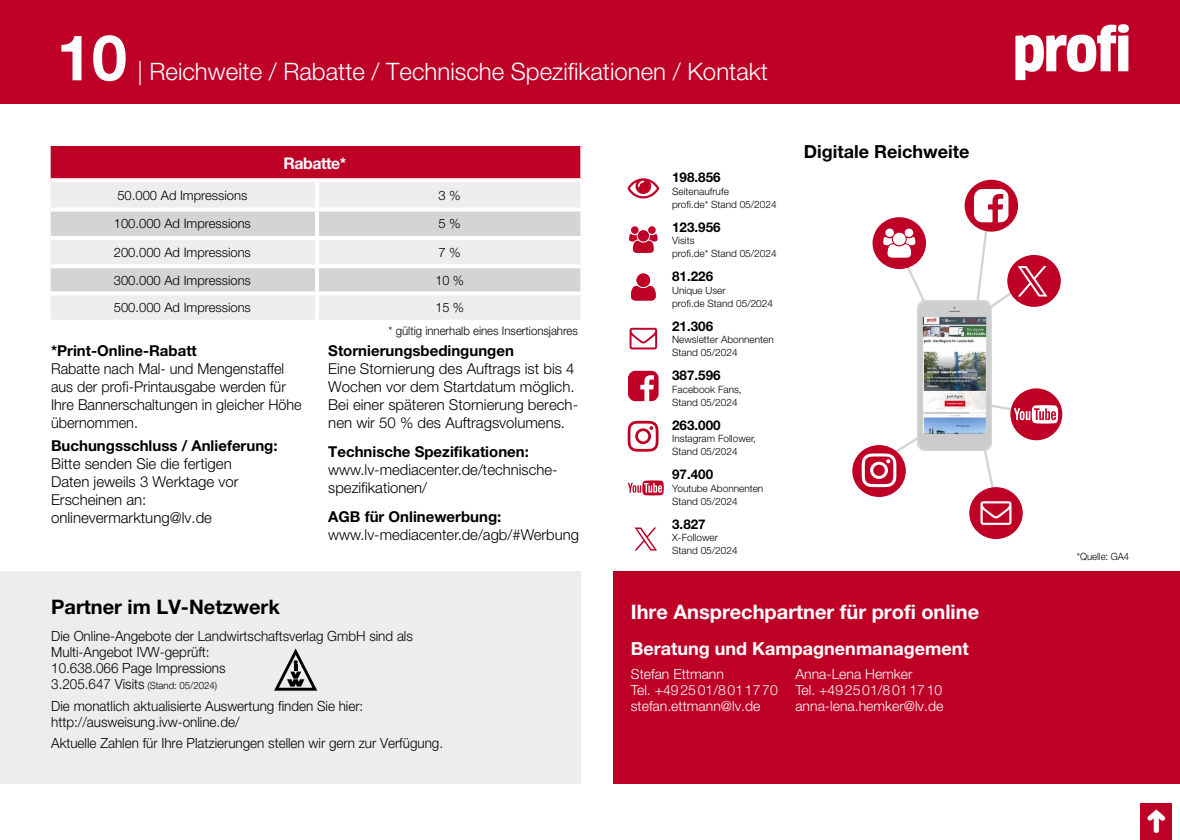
<style>
.page{position:relative;width:1180px;height:840px;background:#fff}
.page>*{position:absolute;margin:0;border:0;box-sizing:border-box;transform-origin:0 0}
.t1{font:700 63.2px "Helvetica Neue LT Pro";color:#fff}
.t2{font:300 24px "Helvetica Neue LT Pro";color:#fff}
.t3{font:700 20px "Helvetica Neue LT Pro";color:#fff}
.t4{font:700 20px "Helvetica Neue LT Pro";color:#000}
.t5{font:700 18px "Helvetica Neue LT Pro";color:#fff}
.t6{font:700 18px "Helvetica Neue LT Pro";color:#000}
.t7{font:700 16px "Helvetica Neue LT Pro";letter-spacing:-.03em;color:#fff}
.t8{font:300 15px/18px "Helvetica Neue LT Pro";color:#000}
.t9{font:700 15px "Helvetica Neue LT Pro";color:#000}
.t10{font:300 15px/18px "Helvetica Neue LT Pro";color:#000;scale:.96 1}
.t11{font:300 14px/16px "Helvetica Neue LT Pro";color:#000;scale:.96 1}
.t12{font:300 14px/16px "Helvetica Neue LT Pro";color:#fff}
.t13{font:700 13.4px "Helvetica Neue LT Pro";color:#000}
.t14{font:300 13px "Helvetica Neue LT Pro";color:#000}
.t15{font:300 12px "Helvetica Neue LT Pro";color:#000;scale:.95 1}
.t16{font:300 10px/12.6px "Helvetica Neue LT Pro";color:#000}
.t17{font:300 10px "Helvetica Neue LT Pro";color:#000;scale:.95 1}
.s1{font-size:10px}
</style>
<div class="page">
<div style="left:0;top:0;width:1179px;height:103px;background:#be0027"></div>
<svg style="left:1015px;top:24px;width:113px;height:56px"></svg>
<svg style="left:627px;top:178px;width:32px;height:21px"></svg>
<svg style="left:637px;top:230px;width:12px;height:11px"></svg>
<svg style="left:629px;top:234px;width:28px;height:19px"></svg>
<div style="left:631px;top:226px;width:7px;height:8px;background:#be0027;border-radius:50%"></div>
<div style="left:648px;top:226px;width:7px;height:8px;background:#be0027;border-radius:50%"></div>
<svg style="left:631px;top:274px;width:24px;height:26px"></svg>
<div style="left:636px;top:273px;width:14px;height:14px;background:#be0027;border-radius:50%"></div>
<svg style="left:629px;top:327px;width:28px;height:22px"></svg>
<svg style="left:628px;top:370px;width:30px;height:31px"></svg>
<div style="left:872px;top:217px;width:53px;height:52px;background:#be0027;border-radius:50%"></div>
<svg style="left:892px;top:232px;width:13px;height:13px"></svg>
<svg style="left:883px;top:236px;width:47px;height:65px"></svg>
<div style="left:885px;top:228px;width:8px;height:9px;background:#fff;border-radius:50%"></div>
<div style="left:904px;top:228px;width:9px;height:9px;background:#fff;border-radius:50%"></div>
<div style="left:969px;top:487px;width:53px;height:51px;background:#be0027;border-radius:50%"></div>
<div style="left:964px;top:180px;width:53px;height:51px;background:#be0027;border-radius:50%"></div>
<div style="left:852px;top:445px;width:53px;height:51px;background:#be0027;border-radius:50%"></div>
<div style="left:1007px;top:255px;width:53px;height:52px;background:#be0027;border-radius:50%"></div>
<svg style="left:861px;top:437px;width:69px;height:50px"></svg>
<svg style="left:627px;top:420px;width:31px;height:31px"></svg>
<svg style="left:1010px;top:388px;width:52px;height:52px"></svg>
<svg style="left:978px;top:386px;width:79px;height:138px"></svg>
<svg style="left:627px;top:480px;width:36px;height:15px"></svg>
<div style="left:48px;top:146px;width:534px;height:34px;background:#be0027"></div>
<div style="left:51px;top:182px;width:529px;height:137px;background:#ededed"></div>
<svg style="left:51px;top:211px;width:529px;height:80px;background:#dcdcdc"></svg>
<div style="left:45px;top:146px;width:6px;height:34px;background:#fff"></div>
<hr style="left:315px;top:182px;width:4px;height:25px;background:#fff">
<hr style="left:51px;top:207px;width:266px;height:4px;background:#fff">
<hr style="left:317px;top:207px;width:267px;height:4px;background:#fff">
<hr style="left:315px;top:211px;width:4px;height:25px;background:#fff">
<svg style="left:580px;top:211px;width:2px;height:25px"></svg>
<hr style="left:51px;top:236px;width:266px;height:4px;background:#fff">
<hr style="left:317px;top:236px;width:267px;height:4px;background:#fff">
<hr style="left:315px;top:240px;width:4px;height:24px;background:#fff">
<hr style="left:51px;top:264px;width:266px;height:4px;background:#fff">
<hr style="left:317px;top:264px;width:267px;height:4px;background:#fff">
<hr style="left:315px;top:268px;width:4px;height:23px;background:#fff">
<svg style="left:580px;top:268px;width:1px;height:23px"></svg>
<svg style="left:51px;top:291px;width:266px;height:4px"></svg>
<svg style="left:317px;top:291px;width:265px;height:4px"></svg>
<hr style="left:315px;top:295px;width:4px;height:24px;background:#fff">
<svg style="left:51px;top:319px;width:264px;height:1px"></svg>
<svg style="left:319px;top:319px;width:261px;height:1px"></svg>
<svg style="left:580px;top:146px;width:3px;height:32px"></svg>
<svg style="left:51px;top:178px;width:266px;height:2px"></svg>
<svg style="left:317px;top:178px;width:266px;height:2px"></svg>
<img style="left:917px;top:301px;width:74px;height:149px">
<div style="left:613px;top:570px;width:566px;height:212px;background:#be0027"></div>
<svg style="left:973px;top:189px;width:74px;height:125px"></svg>
<svg style="left:634px;top:527px;width:23px;height:23px"></svg>
<div style="left:0;top:570px;width:580px;height:212px;background:#ededed"></div>
<svg style="left:274px;top:648px;width:43px;height:42px"></svg>
<div style="left:1140px;top:802px;width:32px;height:37px;background:#be0027"></div>
<h1 class="t1" style="left:57px;top:18px;width:72px">10</h1>
<h2 class="t2" style="left:137px;top:56px;width:631px">| Reichweite / Rabatte / Technische Spezifikationen / Kontakt</h2>
<p class="t7" style="left:283px;top:153px;width:64px">Rabatte*</p>
<p class="t14" style="left:117px;top:187px;width:131px">50.000 Ad Impressions</p>
<p class="t14" style="left:438px;top:187px;width:24px">3 %</p>
<p class="t14" style="left:114px;top:216px;width:139px">100.000 Ad Impressions</p>
<p class="t14" style="left:438px;top:216px;width:24px">5 %</p>
<p class="t14" style="left:114px;top:244px;width:139px">200.000 Ad Impressions</p>
<p class="t14" style="left:438px;top:244px;width:24px">7 %</p>
<p class="t14" style="left:114px;top:272px;width:139px">300.000 Ad Impressions</p>
<p class="t14" style="left:435px;top:272px;width:30px">10 %</p>
<p class="t14" style="left:114px;top:299px;width:139px">500.000 Ad Impressions</p>
<p class="t14" style="left:435px;top:299px;width:30px">15 %</p>
<p class="t9" style="left:51px;top:340px;width:147px">*Print-Online-Rabatt</p>
<p class="t10" style="left:51px;top:359px;width:262px">Rabatte nach Mal- und Mengenstaffel aus der profi-Printausgabe werden für<br>Ihre Bannerschaltungen in gleicher Höhe übernommen.</p>
<p class="t9" style="left:51px;top:436px;width:228px">Buchungsschluss / Anlieferung:</p>
<p class="t8" style="left:51px;top:454px;width:189px">Bitte senden Sie die fertigen<br>Daten jeweils 3 Werktage vor<br>Erscheinen an: onlinevermarktung@lv.de</p>
<p class="t15" style="left:388px;top:323px;width:201px">* gültig innerhalb eines Insertionsjahres</p>
<p class="t9" style="left:328px;top:340px;width:187px">Stornierungsbedingungen</p>
<p class="t8" style="left:328px;top:359px;width:251px">Eine Stornierung des Auftrags ist bis 4<br>Wochen vor dem Startdatum möglich.<br>Bei einer späteren Stornierung berech&shy;nen wir 50 % des Auftragsvolumens.</p>
<p class="t9" style="left:328px;top:442px;width:202px">Technische Spezifikationen:</p>
<p class="t8" style="left:328px;top:460px;width:231px">www.lv-mediacenter.de/technische&shy;spezifikationen/</p>
<p class="t9" style="left:328px;top:507px;width:175px">AGB für Onlinewerbung:</p>
<p class="t8" style="left:328px;top:525px;width:252px">www.lv-mediacenter.de/agb/#Werbung</p>
<p class="t13" style="left:672px;top:169px;width:50px">198.856</p>
<p class="t16" style="left:672px;top:185px;width:106px">Seitenaufrufe<br>profi.de* Stand 05/2024</p>
<p class="t13" style="left:672px;top:218px;width:50px">123.956</p>
<p class="t16" style="left:672px;top:234px;width:106px">Visits<br>profi.de* Stand 05/2024</p>
<p class="t13" style="left:672px;top:268px;width:43px">81.226</p>
<p class="t16" style="left:672px;top:284px;width:102px">Unique User<br>profi.de Stand 05/2024</p>
<p class="t13" style="left:672px;top:317px;width:43px">21.306</p>
<p class="t16" style="left:672px;top:333px;width:103px">Newsletter Abonnenten<br>Stand 05/2024</p>
<p class="t13" style="left:672px;top:367px;width:50px">387.596</p>
<p class="t16" style="left:672px;top:382px;width:71px">Facebook Fans,<br>Stand 05/2024</p>
<p class="t13" style="left:672px;top:416px;width:50px">263.000</p>
<p class="t16" style="left:672px;top:432px;width:85px">Instagram Follower,<br>Stand 05/2024</p>
<p class="t13" style="left:672px;top:466px;width:43px">97.400</p>
<p class="t16" style="left:672px;top:481px;width:93px">Youtube Abonnenten<br>Stand 05/2024</p>
<p class="t13" style="left:672px;top:515px;width:35px">3.827</p>
<p class="t16" style="left:672px;top:531px;width:67px">X-Follower<br>Stand 05/2024</p>
<p class="t6" style="left:803px;top:140px;width:167px">Digitale Reichweite</p>
<h3 class="t4" style="left:51px;top:593px;width:230px">Partner im LV-Netzwerk</h3>
<p class="t11" style="left:51px;top:627px;width:378px">Die Online-Angebote der Landwirtschaftsverlag GmbH sind als Multi-Angebot IVW-geprüft:<br>10.638.066 Page Impressions<br>3.205.647 Visits <span class="s1">(Stand: 05/2024)</span></p>
<p class="t11" style="left:51px;top:697px;width:326px">Die monatlich aktualisierte Auswertung finden Sie hier: http://ausweisung.ivw-online.de/</p>
<p class="t11" style="left:51px;top:734px;width:409px">Aktuelle Zahlen für Ihre Platzierungen stellen wir gern zur Verfügung.</p>
<h3 class="t3" style="left:630px;top:599px;width:350px">Ihre Ansprechpartner für profi online</h3>
<p class="t5" style="left:630px;top:636px;width:339px">Beratung und Kampagnenmanagement</p>
<p class="t12" style="left:630px;top:665px;width:148px">Stefan Ettmann<br>Tel. +492501/8011770 stefan.ettmann@lv.de</p>
<p class="t12" style="left:795px;top:665px;width:149px">Anna-Lena Hemker<br>Tel. +492501/8011710 anna-lena.hemker@lv.de</p>
<p class="t17" style="left:1076px;top:550px;width:57px">*Quelle: GA4</p>
</div>
